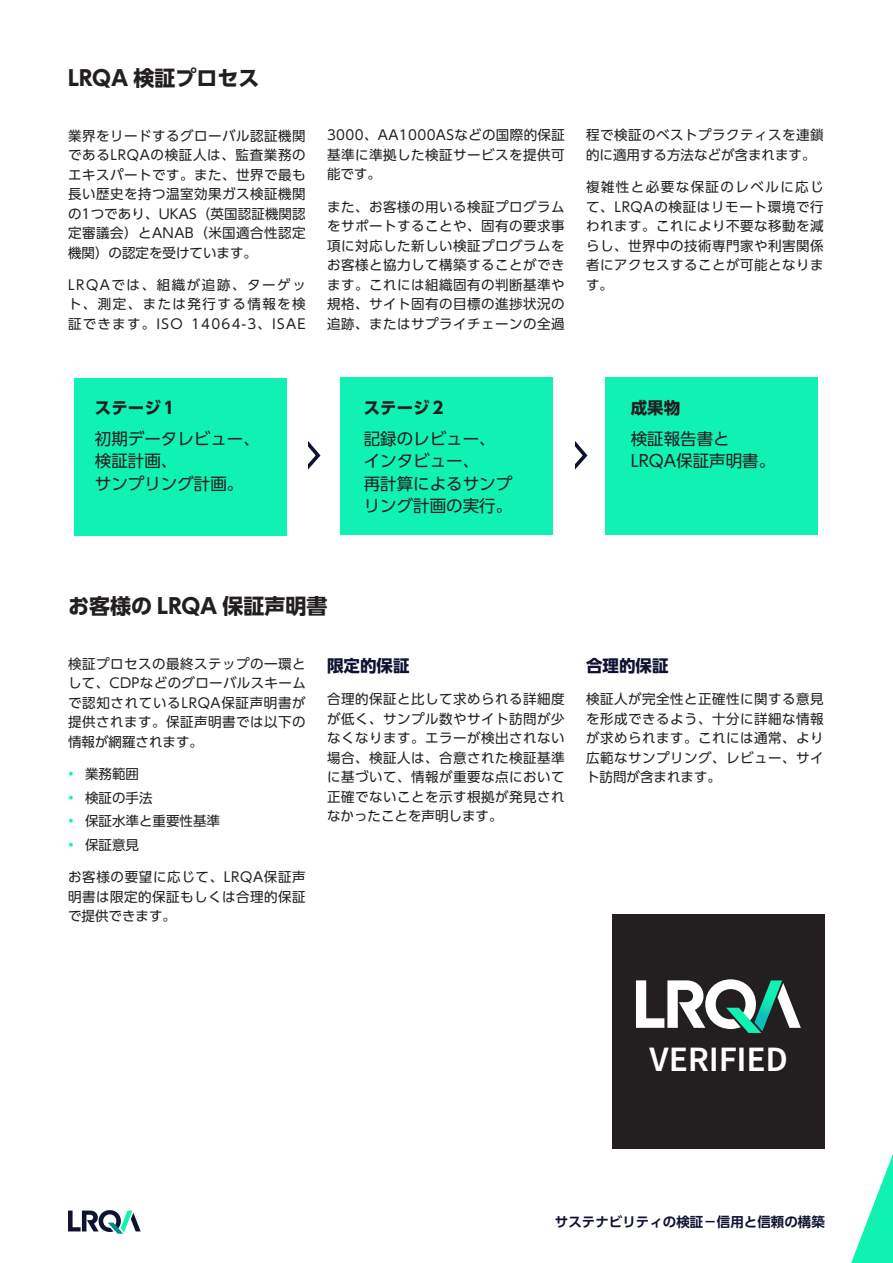
<style>
.page{position:relative;width:893px;height:1263px;background:#fff}
.page>*{position:absolute;margin:0;border:0;box-sizing:border-box;transform-origin:0 0}
.t1{font:600 35.7px "Source Sans Pro";letter-spacing:-.01em;color:#fff}
.t2{font:700 21px "UD Shin Go Pro";color:#231f20}
.t3{font:16.5px/22.5px "UD Shin Go Pro";color:#231f20}
.t4{font:700 16.5px "UD Shin Go Pro";color:#231f20}
.t5{font:700 16.5px "UD Shin Go Pro";color:#0f1232}
.t6{font:13.5px/19.5px "UD Shin Go Pro";letter-spacing:.04em;color:#231f20;text-align:justify}
.t7{font:700 13.5px "UD Shin Go Pro De";color:#0f1232}
.t8{font:13.5px "UD Shin Go Pro";color:#231f20}
.s1{color:#0ff2b2}
</style>
<div class="page">
<svg style="left:68px;top:1210px;width:73px;height:24px"></svg>
<svg style="left:851px;top:1154px;width:42px;height:109px"></svg>
<div style="left:612px;top:914px;width:213px;height:234px;background:#231f20"></div>
<svg style="left:636px;top:979px;width:165px;height:54px"></svg>
<div style="left:605px;top:377px;width:213px;height:158px;background:#0ff2b3"></div>
<div style="left:340px;top:377px;width:213px;height:158px;background:#0ff2b3"></div>
<div style="left:74px;top:378px;width:212px;height:158px;background:#0ff2b3"></div>
<svg style="left:308px;top:441px;width:13px;height:29px"></svg>
<svg style="left:575px;top:441px;width:13px;height:29px"></svg>
<h2 class="t2" style="left:68px;top:61px;width:193px">LRQA 検証プロセス</h2>
<p class="t6" style="left:68px;top:125px;width:239px">業界をリードするグローバル認証機関であるLRQAの検証人は、監査業務のエキスパートです。また、世界で最も長い歴史を持つ温室効果ガス検証機関の1つであり、UKAS（英国認証機関認定審議会）とANAB（米国適合性認定機関）の認定を受けています。</p>
<p class="t6" style="left:68px;top:274px;width:239px">LRQAでは、組織が追跡、ターゲット、測定、または発行する情報を検証できます。ISO 14064-3、ISAE</p>
<p class="t6" style="left:327px;top:125px;width:239px">3000、AA1000ASなどの国際的保証基準に準拠した検証サービスを提供可能です。</p>
<p class="t6" style="left:327px;top:196px;width:239px">また、お客様の用いる検証プログラムをサポートすることや、固有の要求事項に対応した新しい検証プログラムをお客様と協力して構築することができます。これには組織固有の判断基準や規格、サイト固有の目標の進捗状況の追跡、またはサプライチェーンの全過</p>
<p class="t6" style="left:586px;top:125px;width:239px">程で検証のベストプラクティスを連鎖的に適用する方法などが含まれます。</p>
<p class="t6" style="left:586px;top:177px;width:239px">複雑性と必要な保証のレベルに応じて、LRQAの検証はリモート環境で行われます。これにより不要な移動を減らし、世界中の技術専門家や利害関係者にアクセスすることが可能となります。</p>
<p class="t4" style="left:95px;top:394px;width:84px">ステージ１</p>
<p class="t3" style="left:95px;top:427px;width:166px">初期データレビュー、検証計画、<br>サンプリング計画。</p>
<p class="t4" style="left:364px;top:394px;width:84px">ステージ２</p>
<p class="t3" style="left:364px;top:427px;width:150px">記録のレビュー、インタビュー、<br>再計算によるサンプリング計画の実行。</p>
<p class="t4" style="left:631px;top:394px;width:51px">成果物</p>
<p class="t3" style="left:631px;top:427px;width:146px">検証報告書と<br>LRQA保証声明書。</p>
<h2 class="t2" style="left:68px;top:589px;width:261px">お客様の LRQA 保証声明書</h2>
<p class="t6" style="left:68px;top:653px;width:239px">検証プロセスの最終ステップの一環として、CDPなどのグローバルスキームで認知されているLRQA保証声明書が提供されます。保証声明書では以下の情報が網羅されます。</p>
<p class="t6" style="left:68px;top:764px;width:73px"><span class="s1">•</span> 業務範囲</p>
<p class="t6" style="left:68px;top:787px;width:86px"><span class="s1">•</span> 検証の手法</p>
<p class="t8" style="left:68px;top:810px;width:154px"><span class="s1">•</span> 保証水準と重要性基準</p>
<p class="t6" style="left:68px;top:835px;width:73px"><span class="s1">•</span> 保証意見</p>
<p class="t6" style="left:68px;top:867px;width:239px">お客様の要望に応じて、LRQA保証声明書は限定的保証もしくは合理的保証で提供できます。</p>
<p class="t5" style="left:327px;top:652px;width:84px">限定的保証</p>
<p class="t6" style="left:327px;top:689px;width:239px">合理的保証と比して求められる詳細度が低く、サンプル数やサイト訪問が少なくなります。エラーが検出されない場合、検証人は、合意された検証基準に基づいて、情報が重要な点において正確でないことを示す根拠が発見されなかったことを声明します。</p>
<p class="t5" style="left:586px;top:652px;width:84px">合理的保証</p>
<p class="t6" style="left:586px;top:689px;width:239px">検証人が完全性と正確性に関する意見を形成できるよう、十分に詳細な情報が求められます。これには通常、より広範なサンプリング、レビュー、サイト訪問が含まれます。</p>
<h1 class="t1" style="left:649px;top:1035px;width:140px">VERIFIED</h1>
<p class="t7" style="left:555px;top:1211px;width:271px">サステナビリティの検証－信用と信頼の構築</p>
</div>
